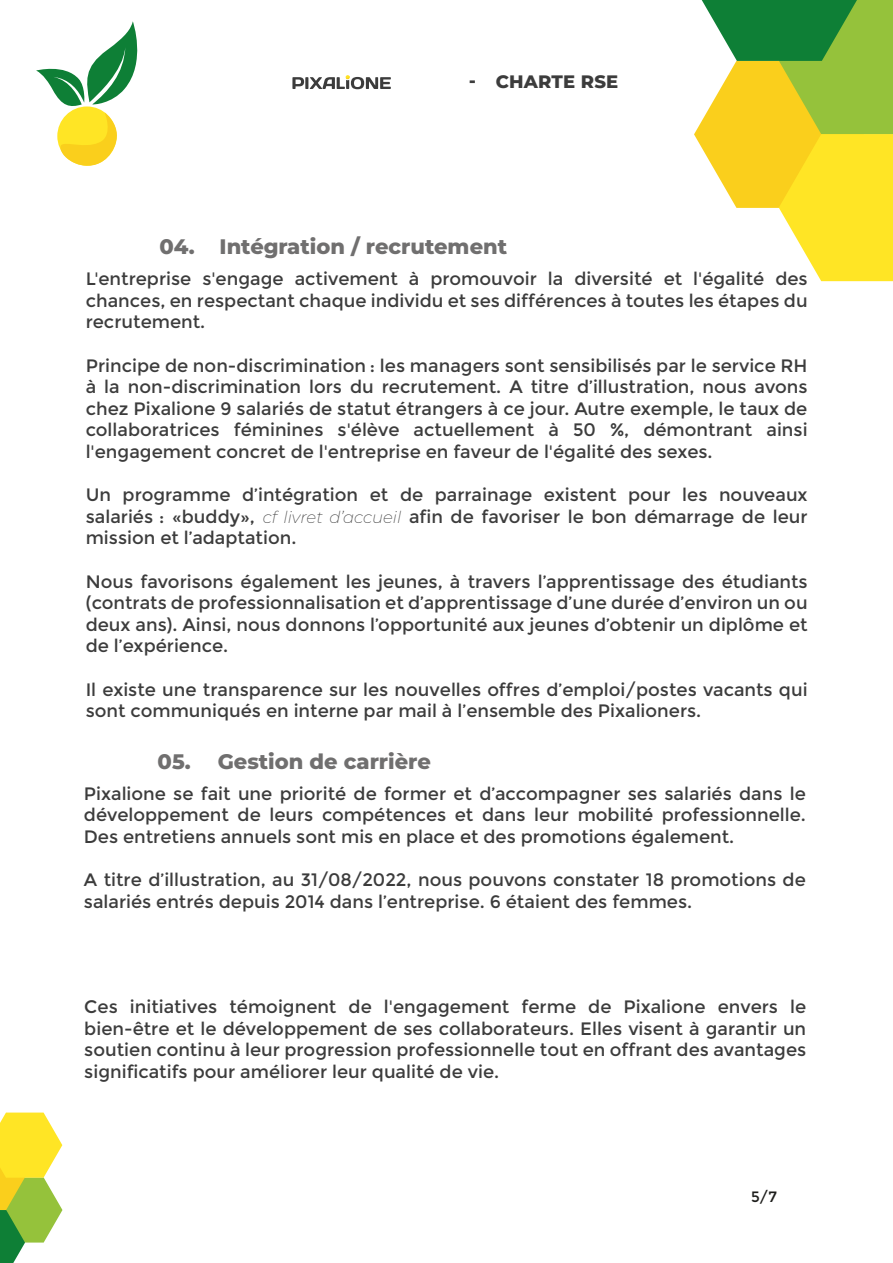
<style>
.page{position:relative;width:893px;height:1263px;background:#fff}
.page>*{position:absolute;margin:0;border:0;box-sizing:border-box;transform-origin:0 0}
.t1{font:800 21px "Montserrat";color:#706f6f}
.t2{font:18px/21.6px "Montserrat";color:#3c3c3c;text-align:justify}
.t3{font:800 18px "Montserrat";letter-spacing:.01em;color:#3c3c3c}
.t4{font:15px "Montserrat";color:#1d1d1b}
.s1{font-weight:200;font-style:italic;font-size:16.5px}
</style>
<div class="page">
<svg style="left:36px;top:21px;width:102px;height:145px"></svg>
<svg style="left:694px;top:0;width:199px;height:281px"></svg>
<svg style="left:0;top:1112px;width:62px;height:151px"></svg>
<svg style="left:292px;top:75px;width:99px;height:14px"></svg>
<p class="t3" style="left:469px;top:70px;width:151px">- CHARTE RSE</p>
<p class="t1" style="left:159px;top:237px;width:349px">04. Intégration / recrutement</p>
<p class="t2" style="left:86px;top:269px;width:723px">L'entreprise s'engage activement à promouvoir la diversité et l'égalité des chances, en respectant chaque individu et ses différences à toutes les étapes du recrutement.</p>
<p class="t2" style="left:86px;top:355px;width:723px">Principe de non-discrimination : les managers sont sensibilisés par le service RH à la non-discrimination lors du recrutement. A titre d’illustration, nous avons chez Pixalione 9 salariés de statut étrangers à ce jour. Autre exemple, le taux de collaboratrices féminines s'élève actuellement à 50 %, démontrant ainsi l'engagement concret de l'entreprise en faveur de l'égalité des sexes.</p>
<p class="t2" style="left:86px;top:485px;width:723px">Un programme d’intégration et de parrainage existent pour les nouveaux salariés : «buddy», <span class="s1">cf livret d’accueil</span> afin de favoriser le bon démarrage de leur mission et l’adaptation.</p>
<p class="t2" style="left:86px;top:571px;width:723px">Nous favorisons également les jeunes, à travers l’apprentissage des étudiants (contrats de professionnalisation et d’apprentissage d’une durée d’environ un ou deux ans). Ainsi, nous donnons l’opportunité aux jeunes d’obtenir un diplôme et de l’expérience.</p>
<p class="t2" style="left:86px;top:679px;width:723px">Il existe une transparence sur les nouvelles offres d’emploi/postes vacants qui sont communiqués en interne par mail à l’ensemble des Pixalioners.</p>
<p class="t1" style="left:158px;top:747px;width:275px">05. Gestion de carrière</p>
<p class="t2" style="left:84px;top:784px;width:723px">Pixalione se fait une priorité de former et d’accompagner ses salariés dans le développement de leurs compétences et dans leur mobilité professionnelle.<br>Des entretiens annuels sont mis en place et des promotions également.</p>
<p class="t2" style="left:84px;top:870px;width:723px">A titre d’illustration, au 31/08/2022, nous pouvons constater 18 promotions de salariés entrés depuis 2014 dans l’entreprise. 6 étaient des femmes.</p>
<p class="t2" style="left:84px;top:997px;width:723px">Ces initiatives témoignent de l'engagement ferme de Pixalione envers le bien-être et le développement de ses collaborateurs. Elles visent à garantir un soutien continu à leur progression professionnelle tout en offrant des avantages significatifs pour améliorer leur qualité de vie.</p>
<p class="t4" style="left:751px;top:1190px;width:27px">5/7</p>
</div>
